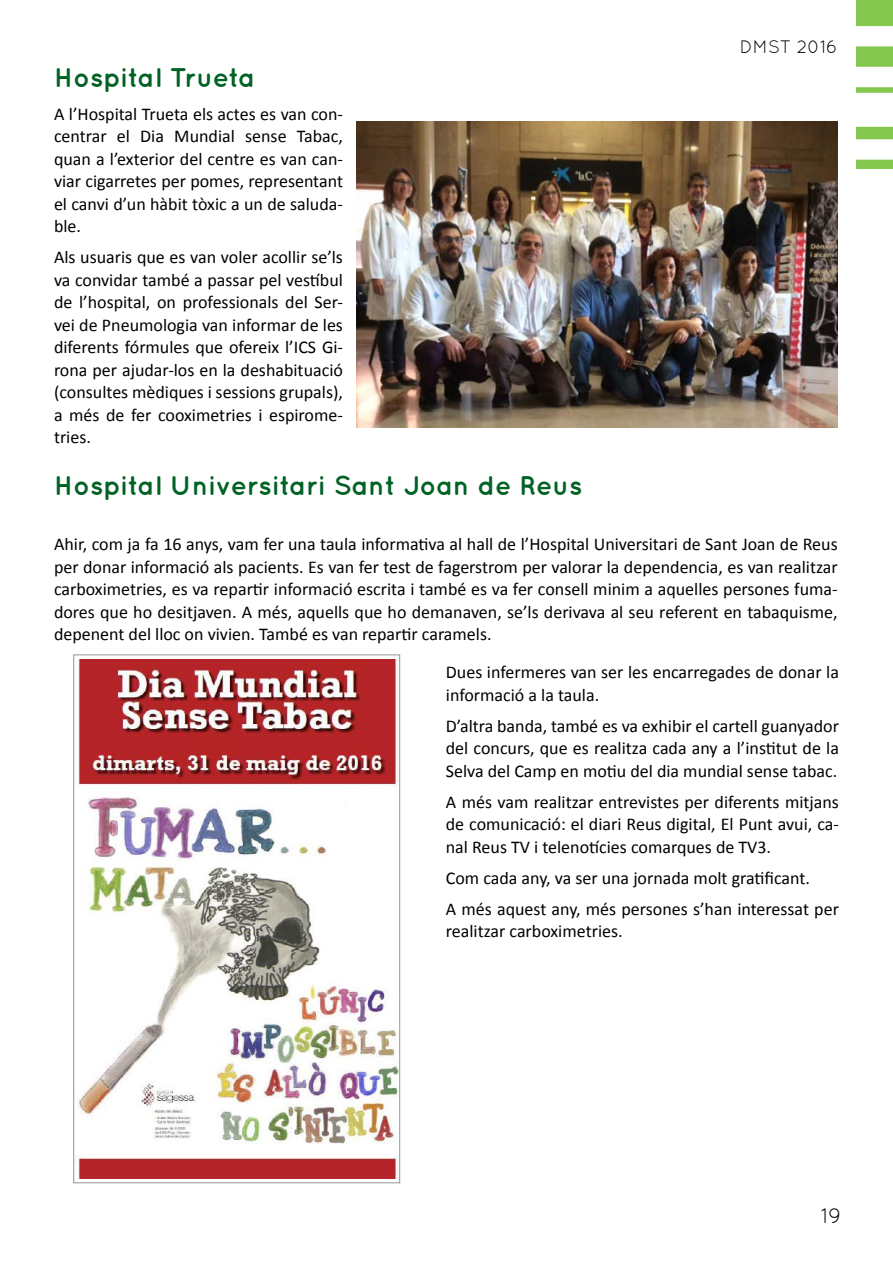
<style>
.page{position:relative;width:893px;height:1263px;background:#fff}
.page>*{position:absolute;margin:0;border:0;box-sizing:border-box;transform-origin:0 0}
.t1{font:700 27px "Quicksand";color:#006224}
.t2{font:21px "Quicksand";color:#000}
.t3{font:18px/22.5px "Calibri";color:#000;text-align:justify}
.t4{font:18px "Quicksand";color:#000}
</style>
<div class="page">
<img style="left:856px;top:0;width:37px;height:169px">
<img style="left:357px;top:122px;width:481px;height:306px">
<img style="left:77px;top:660px;width:321px;height:519px">
<p class="t4" style="left:740px;top:36px;width:99px">DMST 2016</p>
<h1 class="t1" style="left:54px;top:61px;width:203px">Hospital Trueta</h1>
<p class="t3" style="left:54px;top:103px;width:291px">A l’Hospital Trueta els actes es van con&shy;centrar el Dia Mundial sense Tabac, quan a l’exterior del centre es van can&shy;viar cigarretes per pomes, representant el canvi d’un hàbit tòxic a un de saluda&shy;ble.</p>
<p class="t3" style="left:54px;top:246px;width:290px">Als usuaris que es van voler acollir se’ls va convidar també a passar pel vestíbul de l’hospital, on professionals del Ser&shy;vei de Pneumologia van informar de les diferents fórmules que ofereix l’ICS Gi&shy;rona per ajudar-los en la deshabituació (consultes mèdiques i sessions grupals), a més de fer cooximetries i espirome&shy;tries.</p>
<h1 class="t1" style="left:54px;top:469px;width:530px">Hospital Universitari Sant Joan de Reus</h1>
<p class="t3" style="left:54px;top:533px;width:785px">Ahir, com ja fa 16 anys, vam fer una taula informativa al hall de l’Hospital Universitari de Sant Joan de Reus per donar informació als pacients. Es van fer test de fagerstrom per valorar la dependencia, es van realitzar carboximetries, es va repartir informació escrita i també es va fer consell minim a aquelles persones fuma&shy;dores que ho desitjaven. A més, aquells que ho demanaven, se’ls derivava al seu referent en tabaquisme, depenent del lloc on vivien. També es van repartir caramels.</p>
<p class="t3" style="left:446px;top:661px;width:395px">Dues infermeres van ser les encarregades de donar la informació a la taula.</p>
<p class="t3" style="left:446px;top:715px;width:395px">D’altra banda, també es va exhibir el cartell guanyador del concurs, que es realitza cada any a l’institut de la Selva del Camp en motiu del dia mundial sense tabac.</p>
<p class="t3" style="left:446px;top:791px;width:395px">A més vam realitzar entrevistes per diferents mitjans de comunicació: el diari Reus digital, El Punt avui, ca&shy;nal Reus TV i telenotícies comarques de TV3.</p>
<p class="t3" style="left:446px;top:862px;width:395px;line-height:31px">Com cada any, va ser una jornada molt gratificant.<br>A més aquest any, més persones s’han interessat per</p>
<p class="t3" style="left:446px;top:920px;width:178px">realitzar carboximetries.</p>
<p class="t2" style="left:821px;top:1204px;width:22px">19</p>
</div>
